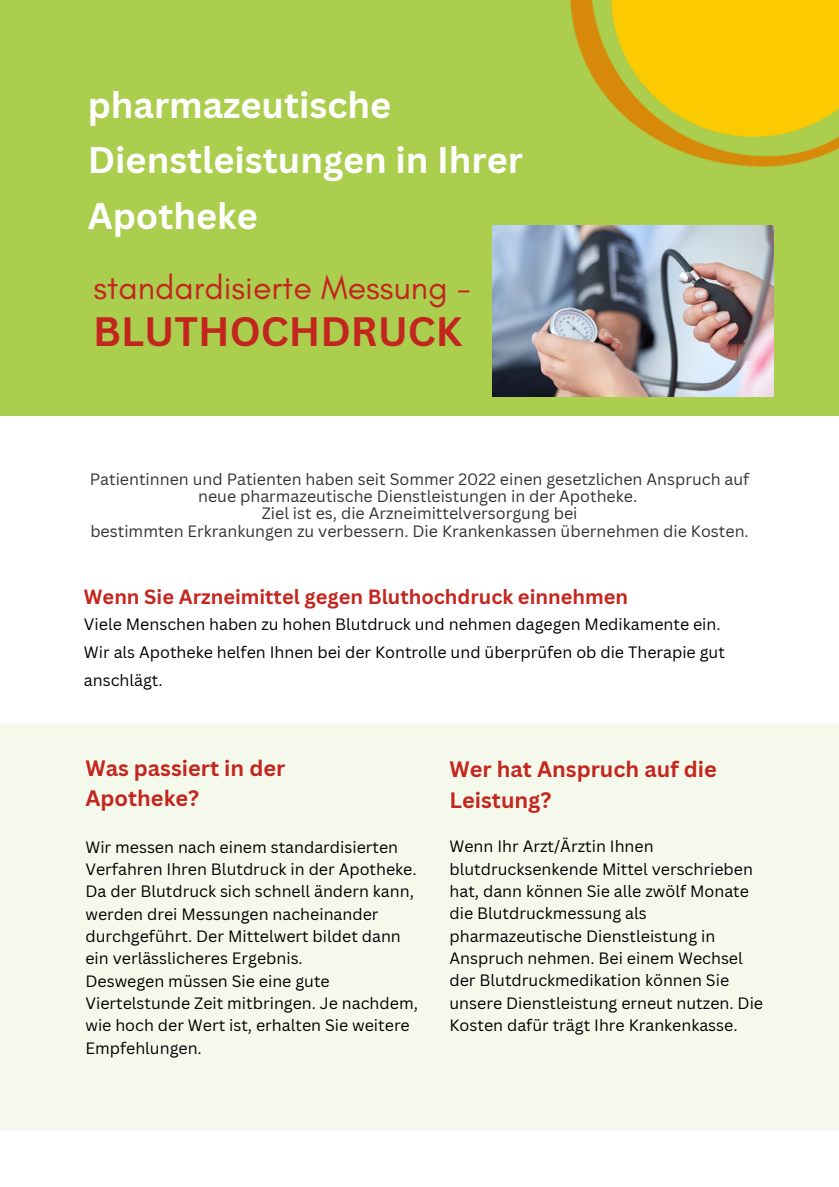
<style>
.page{position:relative;width:839px;height:1187px;background:#fff}
.page>*{position:absolute;margin:0;border:0;box-sizing:border-box;transform-origin:0 0}
.t1{font:700 40px "Canva Sans";color:#c3261e}
.t2{font:700 36px/55.6px "Canva Sans";color:#fff}
.t3{font:34px "Glacial Indifference";color:#c3261e}
.t4{font:700 21.8px/29.4px "Canva Sans";color:#c3261e}
.t5{font:700 20px "Canva Sans";color:#c3261e}
.t6{font:16px/22.4px "Canva Sans";color:#000}
.t7{font:16px/17.4px "Canva Sans";color:#333;text-align:center}
</style>
<div class="page">
<div style="left:0;top:0;width:838px;height:415px;background:#abce4f"></div>
<div style="left:0;top:723px;width:838px;height:407px;background:#f5f9eb"></div>
<img style="left:570px;top:0;width:268px;height:269px">
<img style="left:492px;top:225px;width:281px;height:171px">
<h2 class="t2" style="left:88px;top:76px;width:437px">pharmazeutische<br>Dienstleistungen in Ihrer<br>Apotheke</h2>
<h3 class="t3" style="left:93px;top:266px;width:379px">standardisierte Messung -</h3>
<h1 class="t1" style="left:93px;top:303px;width:370px">BLUTHOCHDRUCK</h1>
<p class="t7" style="left:90px;top:469px;width:661px">Patientinnen und Patienten haben seit Sommer 2022 einen gesetzlichen Anspruch auf neue pharmazeutische Dienstleistungen in der Apotheke.<br>Ziel ist es, die Arzneimittelversorgung bei<br>bestimmten Erkrankungen zu verbessern. Die Krankenkassen übernehmen die Kosten.</p>
<p class="t5" style="left:84px;top:582px;width:545px">Wenn Sie Arzneimittel gegen Bluthochdruck einnehmen</p>
<p class="t6" style="left:84px;top:610px;width:642px;line-height:27.8px">Viele Menschen haben zu hohen Blutdruck und nehmen dagegen Medikamente ein.<br>Wir als Apotheke helfen Ihnen bei der Kontrolle und überprüfen ob die Therapie gut anschlägt.</p>
<h3 class="t4" style="left:85px;top:753px;width:201px">Was passiert in der<br>Apotheke?</h3>
<p class="t6" style="left:85px;top:835px;width:334px">Wir messen nach einem standardisierten Verfahren Ihren Blutdruck in der Apotheke.<br>Da der Blutdruck sich schnell ändern kann, werden drei Messungen nacheinander durchgeführt. Der Mittelwert bildet dann ein verlässlicheres Ergebnis.<br>Deswegen müssen Sie eine gute Viertelstunde Zeit mitbringen. Je nachdem, wie hoch der Wert ist, erhalten Sie weitere Empfehlungen.</p>
<h3 class="t4" style="left:449px;top:754px;width:269px;line-height:30.2px">Wer hat Anspruch auf die<br>Leistung?</h3>
<p class="t6" style="left:449px;top:834px;width:315px">Wenn Ihr Arzt/Ärztin Ihnen blutdrucksenkende Mittel verschrieben hat, dann können Sie alle zwölf Monate die Blutdruckmessung als pharmazeutische Dienstleistung in Anspruch nehmen. Bei einem Wechsel der Blutdruckmedikation können Sie unsere Dienstleistung erneut nutzen. Die Kosten dafür trägt Ihre Krankenkasse.</p>
</div>
